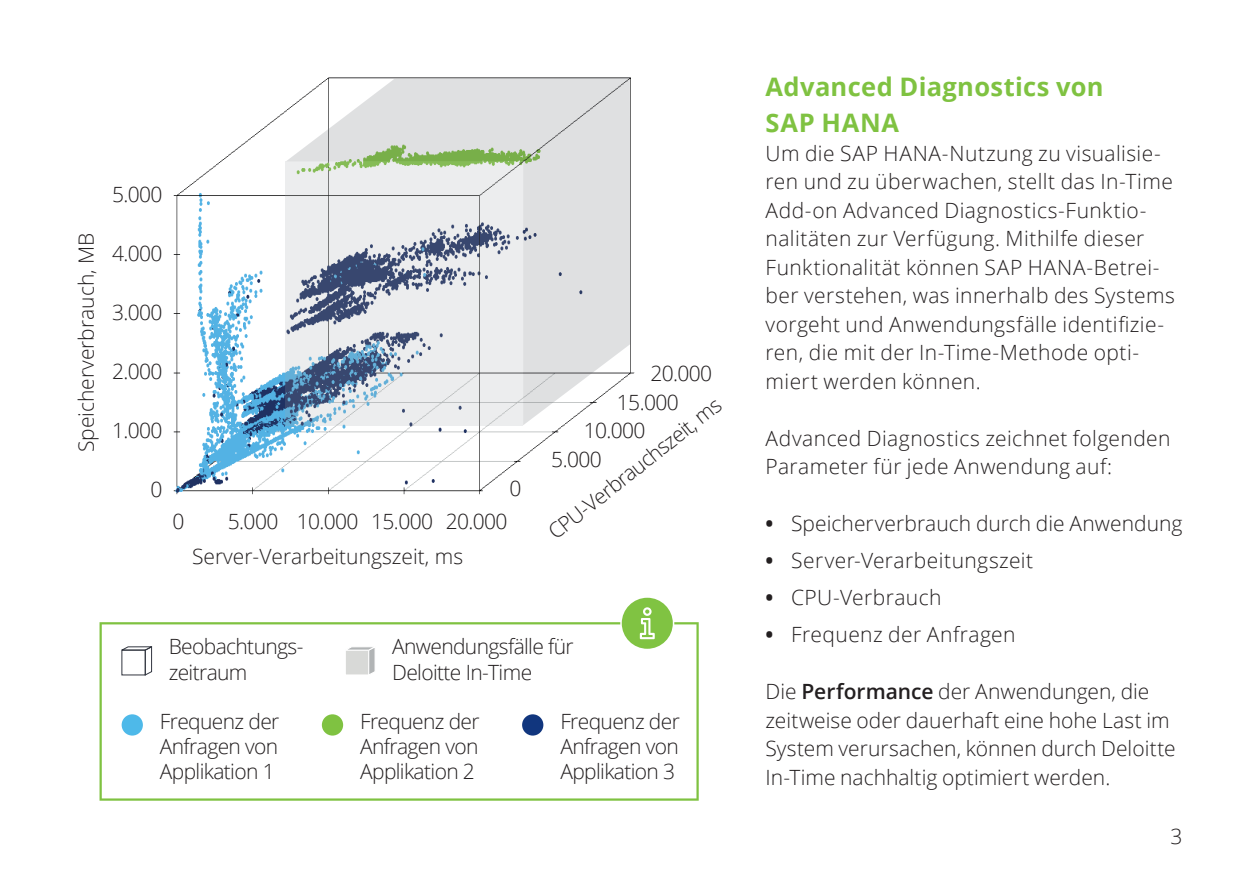
<style>
.page{position:relative;width:1259px;height:893px;background:#fff}
.page>*{position:absolute;margin:0;border:0;box-sizing:border-box;transform-origin:0 0}
.t1{font:700 25.5px/36px "Open Sans";letter-spacing:.015em;color:#7fc241}
.t2{font:300 21px/28.5px "Open Sans";letter-spacing:.01em;color:#231f20;text-align:justify}
.t3{font:300 21px/25.2px "Open Sans";letter-spacing:-.03em;color:#231f20}
.s1{font-weight:700}
.s2{font-weight:600}
</style>
<div class="page">
<svg style="left:99px;top:622px;width:599px;height:179px"></svg>
<img style="left:173px;top:77px;width:462px;height:418px">
<svg style="left:286px;top:77px;width:344px;height:348px;background:#d3d7da"></svg>
<svg style="left:620px;top:597px;width:54px;height:53px"></svg>
<div style="left:122px;top:714px;width:21px;height:22px;background:#4eb9e9;border-radius:50%"></div>
<div style="left:322px;top:714px;width:21px;height:22px;background:#7fc241;border-radius:50%"></div>
<div style="left:522px;top:714px;width:21px;height:22px;background:#11367e;border-radius:50%"></div>
<svg style="left:345px;top:646px;width:31px;height:29px"></svg>
<svg style="left:121px;top:646px;width:34px;height:30px"></svg>
<p class="t2" style="left:71px;top:452px;width:221px;rotate:-90deg">Speicherverbrauch, MB</p>
<p class="t2" style="left:112px;top:180px;width:52px">5.000</p>
<p class="t2" style="left:112px;top:239px;width:52px">4.000</p>
<p class="t2" style="left:112px;top:298px;width:52px">3.000</p>
<p class="t2" style="left:112px;top:357px;width:52px">2.000</p>
<p class="t2" style="left:112px;top:416px;width:52px">1.000</p>
<p class="t2" style="left:151px;top:475px;width:13px">0</p>
<p class="t2" style="left:509px;top:473px;width:13px">0</p>
<p class="t2" style="left:173px;top:506px;width:13px">0</p>
<p class="t3" style="left:228px;top:508px;width:281px">5.000 10.000 15.000 20.000</p>
<p class="t2" style="left:192px;top:541px;width:273px">Server-Verarbeitungszeit, ms</p>
<p class="t2" style="left:650px;top:358px;width:63px">20.000</p>
<p class="t2" style="left:541px;top:522px;width:215px;rotate:-38deg">CPU-Verbrauchszeit, ms</p>
<p class="t2" style="left:617px;top:387px;width:63px">15.000</p>
<p class="t2" style="left:584px;top:416px;width:63px">10.000</p>
<p class="t2" style="left:551px;top:445px;width:52px">5.000</p>
<p class="t3" style="left:169px;top:634px;width:136px">Beobachtungs&shy;zeitraum</p>
<p class="t2" style="left:160px;top:708px;width:121px;line-height:25.2px">Frequenz der Anfragen von Applikation 1</p>
<p class="t3" style="left:392px;top:634px;width:183px">Anwendungsfälle für<br>Deloitte In-Time</p>
<p class="t2" style="left:360px;top:708px;width:121px;line-height:25.2px">Frequenz der Anfragen von Applikation 2</p>
<p class="t2" style="left:560px;top:708px;width:121px;line-height:25.2px">Frequenz der Anfragen von Applikation 3</p>
<p class="t1" style="left:765px;top:68px;width:339px">Advanced Diagnostics von<br>SAP HANA</p>
<p class="t2" style="left:765px;top:138px;width:411px;text-align:left">Um die SAP HANA-Nutzung zu visualisie&shy;ren und zu überwachen, stellt das In-Time Add-on Advanced Diagnostics-Funktio&shy;nalitäten zur Verfügung. Mithilfe dieser Funktionalität können SAP HANA-Betrei&shy;ber verstehen, was innerhalb des Systems vorgeht und Anwendungsfälle identifizie&shy;ren, die mit der In-Time-Methode opti&shy;miert werden können.</p>
<p class="t2" style="left:765px;top:423px;width:406px">Advanced Diagnostics zeichnet folgenden<br>Parameter für jede Anwendung auf:</p>
<p class="t2" style="left:765px;top:509px;width:418px"><span class="s1">•</span> Speicherverbrauch durch die Anwendung</p>
<p class="t2" style="left:765px;top:546px;width:269px"><span class="s1">•</span> Server-Verarbeitungszeit</p>
<p class="t2" style="left:765px;top:583px;width:177px"><span class="s1">•</span> CPU-Verbrauch</p>
<p class="t2" style="left:765px;top:620px;width:251px"><span class="s1">•</span> Frequenz der Anfragen</p>
<p class="t2" style="left:765px;top:677px;width:412px;text-align:left">Die <span class="s2">Performance</span> der Anwendungen, die zeitweise oder dauerhaft eine hohe Last im System verursachen, können durch Deloitte In-Time nachhaltig optimiert werden.</p>
<p class="t2" style="left:1170px;top:821px;width:13px">3</p>
</div>
